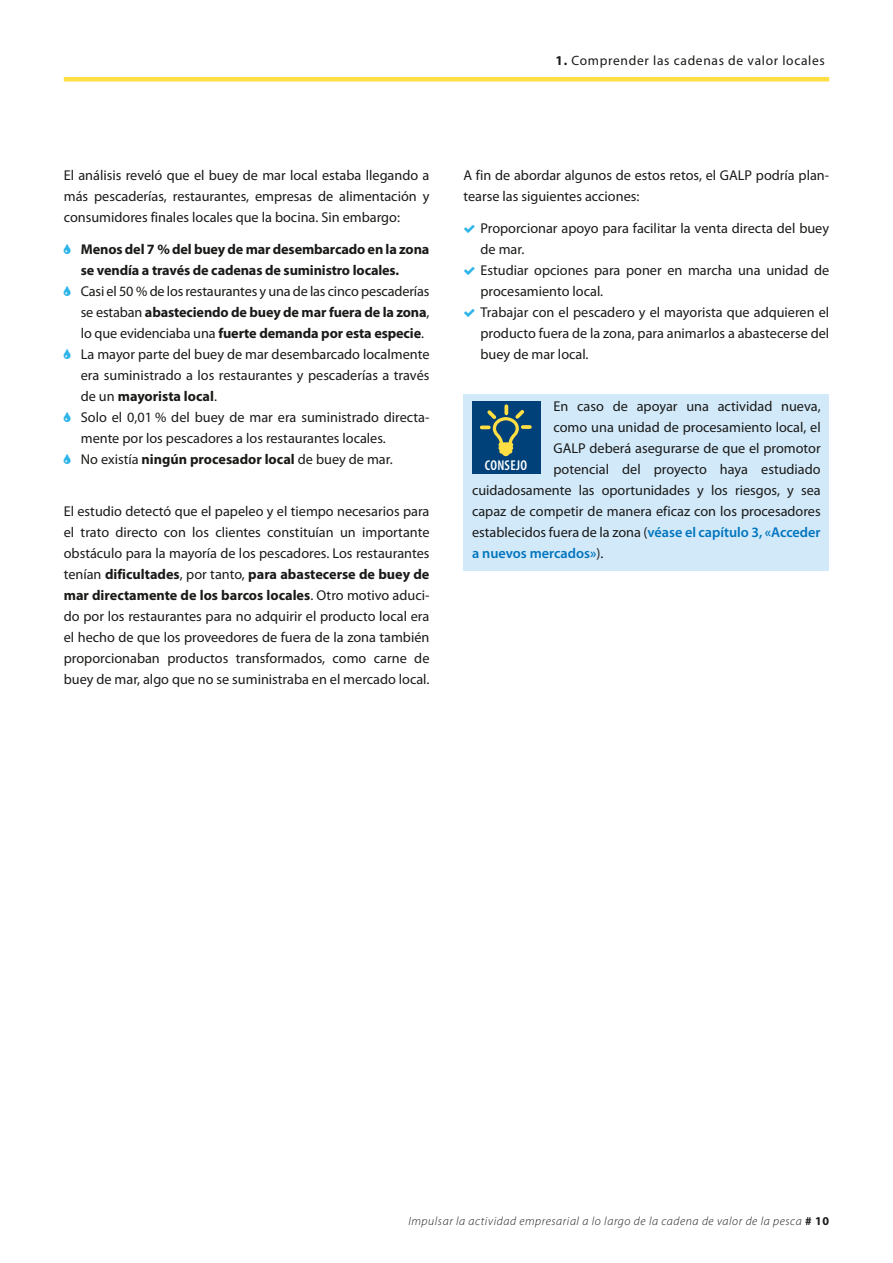
<style>
.page{position:relative;width:893px;height:1263px;background:#fff}
.page>*{position:absolute;margin:0;border:0;box-sizing:border-box;transform-origin:0 0}
.t1{font:14.25px/21px "Myriad Pro";color:#1a1a18}
.t2{font:700 14.25px/21px "Myriad Pro";letter-spacing:-.01em;color:#1a1a18}
.t3{font:600 14.25px "Myriad Pro";color:#0075be}
.t4{font:600 condensed 14.25px "Myriad Pro";letter-spacing:.02em;color:#fff}
.t5{font:13.5px "Myriad Pro";letter-spacing:.05em;color:#1a1a18}
.t6{font:italic 300 12px "Myriad Pro";letter-spacing:.05em;color:#1a1a18}
.s1{font-weight:700}
.s2{font-weight:600;color:#0075be}
.s3{font-weight:400;color:#1a1a18}
.s4{font-weight:700;font-style:normal}
</style>
<div class="page">
<div style="left:64px;top:77px;width:765px;height:5px;background:#ffdf43"></div>
<div style="left:463px;top:394px;width:366px;height:176px;background:#d2e9fa"></div>
<div style="left:472px;top:402px;width:68px;height:72px;background:#004179"></div>
<svg style="left:482px;top:406px;width:48px;height:50px"></svg>
<p class="t5" style="left:556px;top:52px;width:271px"><span class="s1">1.</span> Comprender las cadenas de valor locales</p>
<p class="t1" style="left:64px;top:164px;width:367px;text-align:justify">El análisis reveló que el buey de mar local estaba llegando a más pescaderías, restaurantes, empresas de alimentación y consumidores finales locales que la bocina. Sin embargo:</p>
<p class="t2" style="left:81px;top:238px;width:350px">Menos del 7 % del buey de mar desembarcado en la zona se vendía a través de cadenas de suministro locales.</p>
<p class="t1" style="left:81px;top:280px;width:350px">Casi el 50 % de los restaurantes y una de las cinco pescaderías se estaban <span class="s1">abasteciendo de buey de mar fuera de la zona</span>, lo que evidenciaba una <span class="s1">fuerte demanda por esta especie</span>.<br>La mayor parte del buey de mar desembarcado localmente era suministrado a los restaurantes y pescaderías a través de un <span class="s1">mayorista local</span>.<br>Solo el 0,01 % del buey de mar era suministrado directa&shy;mente por los pescadores a los restaurantes locales.<br>No existía <span class="s1">ningún procesador local</span> de buey de mar.</p>
<p class="t1" style="left:64px;top:500px;width:367px;text-align:justify">El estudio detectó que el papeleo y el tiempo necesarios para el trato directo con los clientes constituían un importante obstáculo para la mayoría de los pescadores. Los restaurantes tenían <span class="s1">dificultades</span>, por tanto, <span class="s1">para abastecerse de buey de mar directamente de los barcos locales</span>. Otro motivo aduci&shy;do por los restaurantes para no adquirir el producto local era el hecho de que los proveedores de fuera de la zona también proporcionaban productos transformados, como carne de buey de mar, algo que no se suministraba en el mercado local.</p>
<p class="t1" style="left:463px;top:164px;width:367px">A fin de abordar algunos de estos retos, el GALP podría plan&shy;tearse las siguientes acciones:</p>
<p class="t1" style="left:480px;top:217px;width:350px">Proporcionar apoyo para facilitar la venta directa del buey de mar.<br>Estudiar opciones para poner en marcha una unidad de procesamiento local.<br>Trabajar con el pescadero y el mayorista que adquieren el producto fuera de la zona, para animarlos a abastecerse del buey de mar local.</p>
<p class="t1" style="left:553px;top:395px;width:269px">En caso de apoyar una actividad nueva,</p>
<p class="t1" style="left:553px;top:417px;width:269px">como una unidad de procesamiento local, el</p>
<p class="t1" style="left:553px;top:438px;width:269px">GALP deberá asegurarse de que el promotor</p>
<p class="t1" style="left:553px;top:459px;width:269px">potencial del proyecto haya estudiado</p>
<p class="t1" style="left:472px;top:480px;width:350px">cuidadosamente las oportunidades y los riesgos, y sea</p>
<p class="t1" style="left:472px;top:501px;width:350px">capaz de competir de manera eficaz con los procesadores</p>
<p class="t1" style="left:472px;top:522px;width:350px">establecidos fuera de la zona (<span class="s2">véase el capítulo 3, «Acceder</span></p>
<p class="t3" style="left:472px;top:544px;width:133px">a nuevos mercados»<span class="s3">).</span></p>
<p class="t4" style="left:485px;top:457px;width:44px">CONSEJO</p>
<p class="t6" style="left:408px;top:1214px;width:422px">Impulsar la actividad empresarial a lo largo de la cadena de valor de la pesca <span class="s4"># 10</span></p>
</div>
